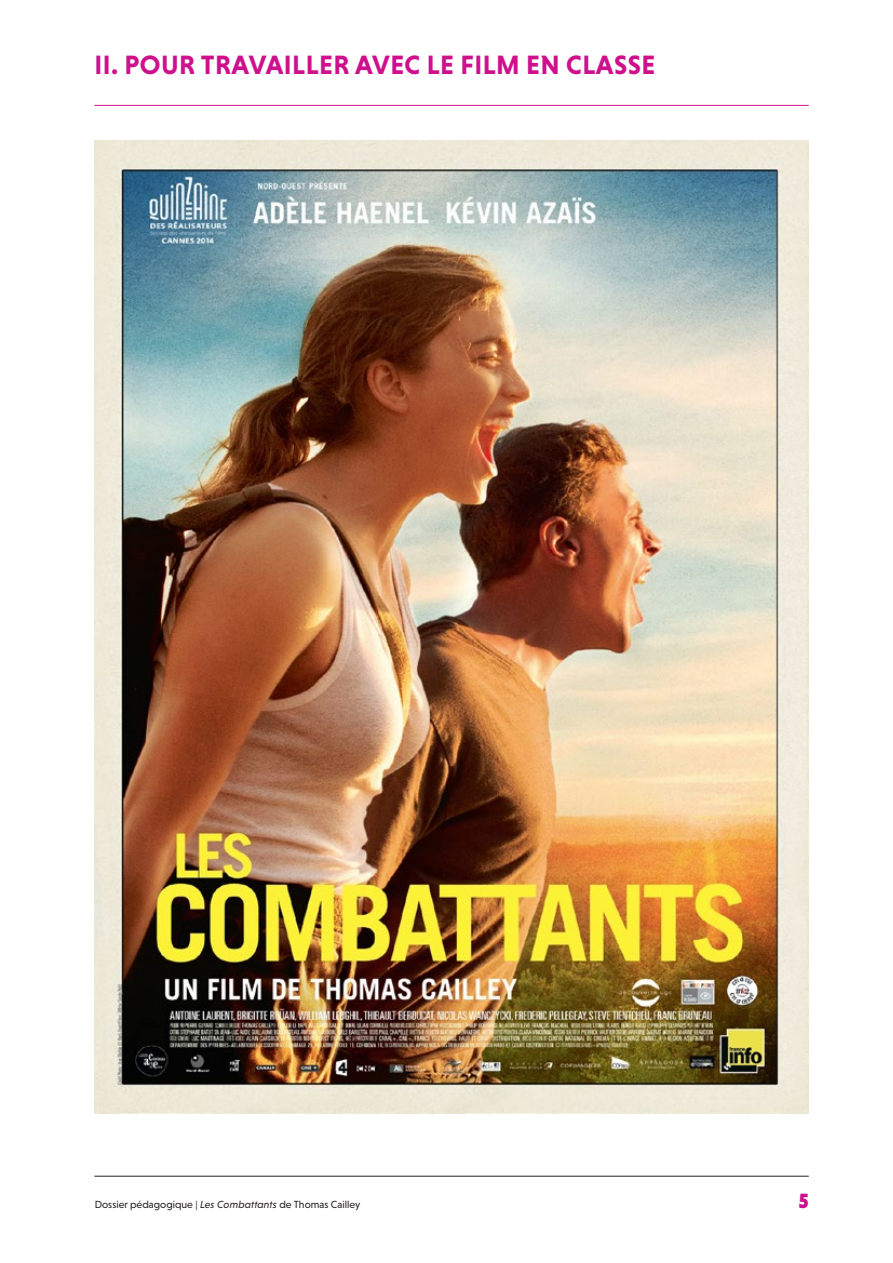
<style>
.page{position:relative;width:893px;height:1263px;background:#fff}
.page>*{position:absolute;margin:0;border:0;box-sizing:border-box;transform-origin:0 0}
.t1{font:700 27px "Niveau Grotesk";letter-spacing:.015em;color:#cf108c}
.t2{font:900 21px "Niveau Grotesk";color:#cf108c}
.t3{font:10.5px "Niveau Grotesk";color:#231f20}
.s1{font-style:italic}
</style>
<div class="page">
<hr style="left:94px;top:1176px;width:715px;height:1px;background:#231f20">
<hr style="left:94px;top:105px;width:715px;height:1px;background:#cf108c">
<img style="left:94px;top:141px;width:715px;height:972px">
<h1 class="t1" style="left:95px;top:49px;width:562px">II. POUR TRAVAILLER AVEC LE FILM EN CLASSE</h1>
<p class="t3" style="left:95px;top:1198px;width:267px">Dossier pédagogique | <span class="s1">Les Combattants</span> de Thomas Cailley</p>
<h2 class="t2" style="left:798px;top:1188px;width:12px">5</h2>
</div>
